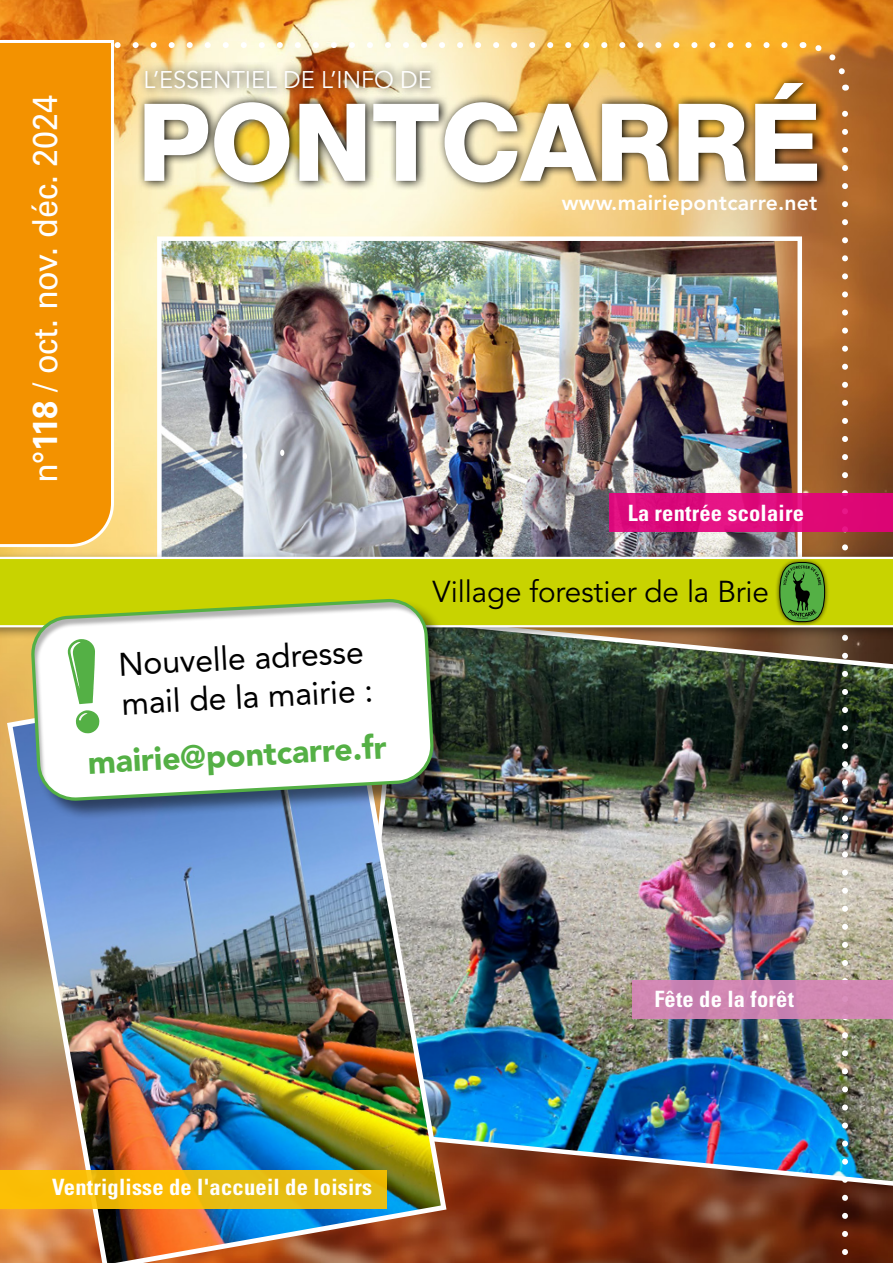
<style>
.page{position:relative;width:893px;height:1263px;background:#fff}
.page>*{position:absolute;margin:0;border:0;box-sizing:border-box;transform-origin:0 0}
.t1{font:800 107.85px "Helvetica Neue LT Std";letter-spacing:-.005em;color:#fff}
.Mois_Année{font:34.5px "Univers LT Std";letter-spacing:-.005em;color:#fff;scale:.94 1}
.t2{font:32.55px/39px "Avenir LT Std";color:#000}
.t3{font:900 32.55px "Avenir LT Std";color:#54b045}
.t4{font:30px "Avenir LT Std";letter-spacing:-.005em;color:#000}
.t5{font:24px "Avenir LT Std";letter-spacing:-.005em;color:#fff}
.mois{font:700 condensed 22.5px "Univers LT Std";letter-spacing:.01em;color:#fff}
.t6{font:800 21.3px "Avenir LT Std";letter-spacing:.01em;color:#fff}
.s1{font-weight:700}
</style>
<div class="page">
<img style="left:0;top:0;width:893px;height:1263px">
<img style="left:162px;top:241px;width:635px;height:310px">
<div style="left:157px;top:236px;width:645px;height:371px;border:4px solid #fff"></div>
<img style="left:449px;top:639px;width:444px;height:553px">
<img style="left:4px;top:660px;width:445px;height:603px">
<svg style="left:115px;top:42px;width:670px;height:6px"></svg>
<img style="left:842px;top:97px;width:6px;height:1166px">
<svg style="left:802px;top:39px;width:48px;height:40px;background:#cd8739"></svg>
<svg style="left:139px;top:61px;width:302px;height:13px;background:#d9be9a"></svg>
<img style="left:137px;top:74px;width:692px;height:118px">
<div style="left:609px;top:493px;width:284px;height:38px;background:linear-gradient(to right,#de0e81,#df0875)"></div>
<div style="left:0;top:1170px;width:387px;height:38px;background:linear-gradient(to bottom,#efbc0c,#f0bc0c)"></div>
<div style="left:632px;top:980px;width:261px;height:38px;background:#d086b2"></div>
<svg style="left:243px;top:453px;width:4px;height:6px"></svg>
<svg style="left:280px;top:450px;width:4px;height:6px"></svg>
<div style="left:0;top:551px;width:893px;height:88px;background:#000;opacity:.4"></div>
<svg style="left:0;top:557px;width:893px;height:70px;background:#cbd50e"></svg>
<div style="left:775px;top:557px;width:55px;height:70px;background:#000;opacity:.75"></div>
<div style="left:780px;top:562px;width:45px;height:60px;background:#54b045;border-radius:50%"></div>
<div style="left:780px;top:562px;width:45px;height:60px;border:1px solid #000;border-radius:50%"></div>
<svg style="left:783px;top:566px;width:38px;height:53px"></svg>
<div style="left:0;top:38px;width:115px;height:511px;background:#f39200"></div>
<div style="left:31px;top:599px;width:422px;height:221px;background:#000;opacity:.5"></div>
<svg style="left:27px;top:596px;width:409px;height:207px;background:#85904c"></svg>
<svg style="left:32px;top:599px;width:401px;height:201px"></svg>
<svg style="left:68px;top:639px;width:27px;height:65px"></svg>
<svg style="left:76px;top:710px;width:24px;height:23px"></svg>
<p class="Mois_Année" style="left:24px;top:483px;width:415px;rotate:-90deg">n°<span class="s1">118</span> / oct. nov. déc. 2024</p>
<p class="t5" style="left:144px;top:66px;width:290px">L’ESSENTIEL DE L’INFO DE</p>
<p class="t1" style="left:138px;top:78px;width:685px">PONTCARRÉ</p>
<p class="t6" style="left:562px;top:190px;width:257px">www.mairiepontcarre.net</p>
<p class="mois" style="left:628px;top:499px;width:178px">La rentrée scolaire</p>
<p class="t2" style="left:117px;top:645px;width:255px;rotate:-3deg">Nouvelle adresse mail de la mairie :</p>
<p class="t3" style="left:87px;top:743px;width:301px;rotate:-3deg">mairie@pontcarre.fr</p>
<p class="t4" style="left:433px;top:574px;width:338px">Village forestier de la Brie</p>
<p class="mois" style="left:654px;top:985px;width:141px">Fête de la forêt</p>
<p class="mois" style="left:52px;top:1173px;width:322px">Ventriglisse de l'accueil de loisirs</p>
</div>
